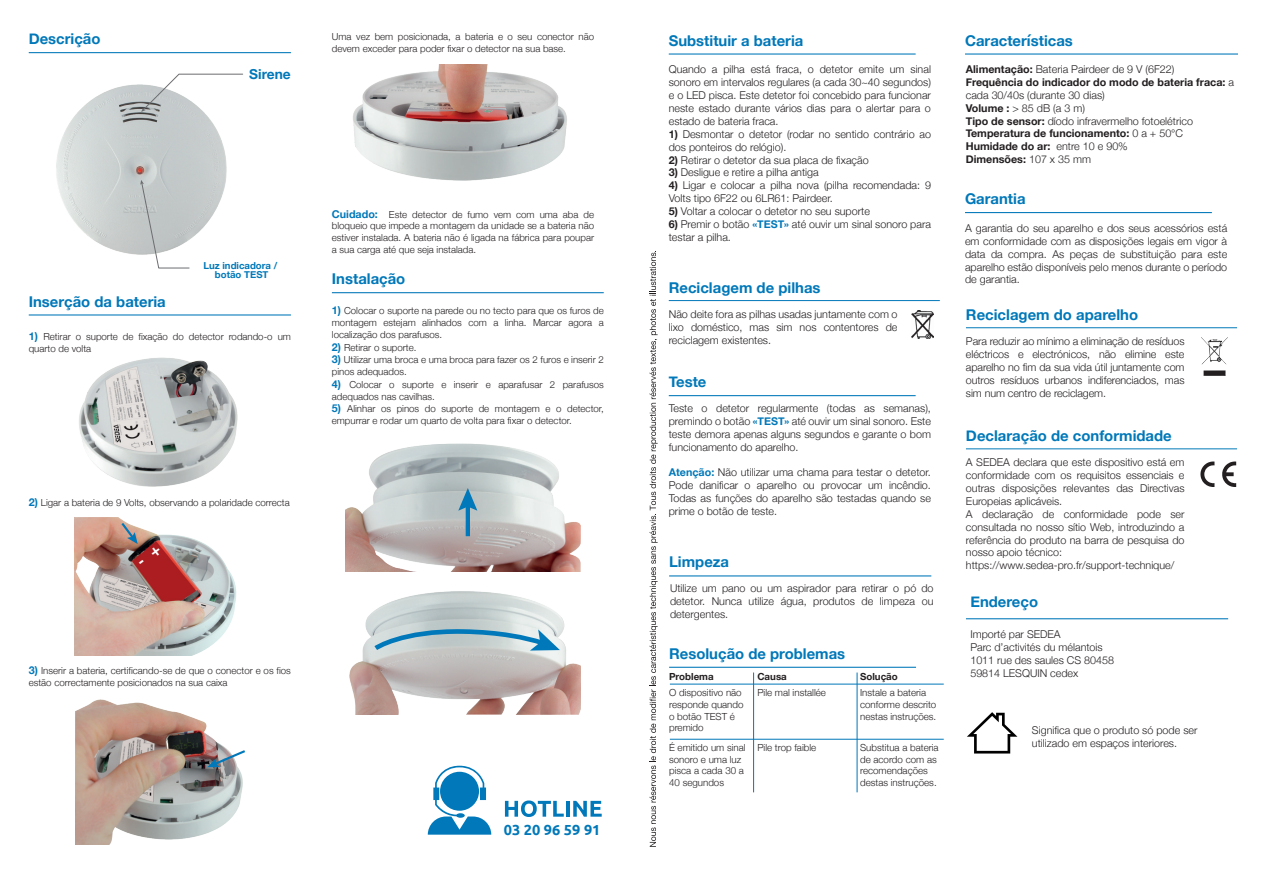
<style>
.page{position:relative;width:1263px;height:893px;background:#fff}
.page>*{position:absolute;margin:0;border:0;box-sizing:border-box;transform-origin:0 0}
.t1{font:700 14.85px "Helvetica Neue";color:#0078b9}
.t2{font:700 14.55px "Ubuntu";color:#0078b9}
.t3{font:700 13.8px "Helvetica Neue";color:#0078b9}
.t4{font:300 10.8px/12.9px "Helvetica Neue";color:#231f20;text-align:justify}
.t5{font:700 10.8px/12.9px "Helvetica Neue";color:#231f20}
.t6{font:300 9.75px/11.7px "Helvetica Neue";color:#231f20}
.t7{font:700 9.75px "Helvetica Neue";color:#231f20}
.t8{font:300 9.6px/11.6px "Helvetica Neue";color:#231f20}
.t9{font:700 9.6px/9.6px "Helvetica Neue";color:#0078b9;text-align:center}
.s1{font-weight:700;font-size:10.8px;color:#0078b9}
.s2{font-weight:700}
.s3{font-weight:700;color:#0078b9}
.s4{font-weight:300}
</style>
<div class="page">
<img style="left:56px;top:84px;width:171px;height:171px">
<hr style="left:332px;top:292px;width:272px;height:1px;background:#0078b9">
<hr style="left:29px;top:52px;width:262px;height:1px;background:#0078b9">
<hr style="left:29px;top:314px;width:262px;height:1px;background:#0078b9">
<svg style="left:650px;top:251px;width:8px;height:596px"></svg>
<svg style="left:141px;top:74px;width:102px;height:38px"></svg>
<svg style="left:140px;top:180px;width:50px;height:88px"></svg>
<img style="left:79px;top:357px;width:159px;height:130px">
<img style="left:75px;top:699px;width:168px;height:145px">
<img style="left:353px;top:64px;width:214px;height:117px">
<img style="left:75px;top:518px;width:161px;height:138px">
<svg style="left:119px;top:520px;width:19px;height:24px"></svg>
<svg style="left:207px;top:748px;width:38px;height:19px"></svg>
<img style="left:345px;top:443px;width:235px;height:129px">
<hr style="left:466px;top:503px;width:4px;height:33px;background:#0078b9">
<svg style="left:458px;top:488px;width:19px;height:23px"></svg>
<img style="left:349px;top:591px;width:231px;height:123px">
<svg style="left:371px;top:628px;width:189px;height:25px;background:#a2c1ce"></svg>
<svg style="left:428px;top:766px;width:63px;height:69px"></svg>
<svg style="left:505px;top:800px;width:59px;height:17px"></svg>
<hr style="left:566px;top:801px;width:4px;height:16px;background:#0078b9">
<svg style="left:573px;top:801px;width:29px;height:16px"></svg>
<hr style="left:669px;top:575px;width:262px;height:1px;background:#0078b9">
<hr style="left:669px;top:53px;width:247px;height:2px;background:#0078b9">
<hr style="left:965px;top:212px;width:247px;height:1px;background:#0078b9">
<hr style="left:669px;top:395px;width:247px;height:1px;background:#0078b9">
<hr style="left:965px;top:53px;width:273px;height:2px;background:#0078b9">
<hr style="left:966px;top:327px;width:271px;height:1px;background:#0078b9">
<img style="left:1201px;top:337px;width:26px;height:28px">
<hr style="left:966px;top:448px;width:271px;height:1px;background:#0078b9">
<svg style="left:1222px;top:461px;width:14px;height:26px"></svg>
<svg style="left:1200px;top:461px;width:14px;height:26px"></svg>
<hr style="left:669px;top:300px;width:271px;height:1px;background:#0078b9">
<img style="left:912px;top:310px;width:21px;height:28px">
<hr style="left:669px;top:667px;width:247px;height:1px;background:#0078b9">
<hr style="left:753px;top:672px;width:1px;height:120px;background:#0078b9">
<hr style="left:670px;top:739px;width:274px;height:1px;background:#0078b9">
<hr style="left:670px;top:684px;width:274px;height:1px;background:#0078b9">
<hr style="left:857px;top:672px;width:1px;height:120px;background:#0078b9">
<svg style="left:967px;top:712px;width:50px;height:41px"></svg>
<hr style="left:966px;top:618px;width:262px;height:1px;background:#0078b9">
<svg style="left:150px;top:545px;width:12px;height:13px"></svg>
<svg style="left:139px;top:560px;width:5px;height:4px"></svg>
<h1 class="t1" style="left:29px;top:28px;width:73px">Descrição</h1>
<p class="t3" style="left:249px;top:63px;width:43px">Sirene</p>
<p class="t8" style="left:332px;top:30px;width:264px">Uma vez bem posicionada, a bateria e o seu conector não devem exceder para poder fixar o detector na sua base.</p>
<h1 class="t1" style="left:29px;top:290px;width:139px">Inserção da bateria</h1>
<p class="t9" style="left:203px;top:261px;width:76px">Luz indicadora / botão TEST</p>
<p class="t8" style="left:29px;top:330px;width:264px"><span class="s1">1)</span> Retirar o suporte de fixação do detector rodando-o um quarto de volta</p>
<p class="t8" style="left:29px;top:496px;width:262px"><span class="s1">2)</span> Ligar a bateria de 9 Volts, observando a polaridade correcta</p>
<p class="t8" style="left:332px;top:208px;width:264px;text-align:justify"><span class="s1">Cuidado:</span> Este detector de fumo vem com uma aba de bloqueio que impede a montagem da unidade se a bateria não estiver instalada. A bateria não é ligada na fábrica para poupar a sua carga até que seja instalada.</p>
<h1 class="t1" style="left:332px;top:268px;width:75px">Instalação</h1>
<p class="t8" style="left:332px;top:305px;width:273px;text-align:justify"><span class="s1">1)</span> Colocar o suporte na parede ou no tecto para que os furos de montagem estejam alinhados com a linha. Marcar agora a localização dos parafusos.</p>
<p class="t8" style="left:332px;top:341px;width:86px"><span class="s1">2)</span> Retirar o suporte.</p>
<p class="t8" style="left:332px;top:354px;width:273px"><span class="s1">3)</span> Utilizar uma broca e uma broca para fazer os 2 furos e inserir 2 pinos adequados.</p>
<p class="t8" style="left:332px;top:378px;width:273px"><span class="s1">4)</span> Colocar o suporte e inserir e aparafusar 2 parafusos adequados nas cavilhas.</p>
<p class="t8" style="left:332px;top:403px;width:273px"><span class="s1">5)</span> Alinhar os pinos do suporte de montagem e o detector, empurrar e rodar um quarto de volta para fixar o detector.</p>
<p class="t8" style="left:29px;top:664px;width:264px"><span class="s1">3)</span> Inserir a bateria, certificando-se de que o conector e os fios estão correctamente posicionados na sua caixa</p>
<h2 class="t2" style="left:504px;top:821px;width:98px">03 20 96 59 91</h2>
<h1 class="t1" style="left:669px;top:29px;width:136px">Substituir a bateria</h1>
<p class="t4" style="left:669px;top:62px;width:264px">Quando a pilha está fraca, o detetor emite um sinal sonoro em intervalos regulares (a cada 30~40 segundos) e o LED pisca. Este detetor foi concebido para funcionar neste estado durante vários dias para o alertar para o estado de bateria fraca.</p>
<p class="t4" style="left:669px;top:127px;width:264px"><span class="s2">1)</span> Desmontar o detetor (rodar no sentido contrário ao dos ponteiros do relógio).</p>
<p class="t4" style="left:669px;top:152px;width:201px"><span class="s2">2)</span> Retirar o detetor da sua placa de fixação</p>
<p class="t4" style="left:669px;top:165px;width:151px"><span class="s2">3)</span> Desligue e retire a pilha antiga</p>
<p class="t4" style="left:669px;top:178px;width:264px"><span class="s2">4)</span> Ligar e colocar a pilha nova (pilha recomendada: 9<br>Volts tipo 6F22 ou 6LR61: Pairdeer.</p>
<p class="t4" style="left:669px;top:204px;width:203px"><span class="s2">5)</span> Voltar a colocar o detetor no seu suporte</p>
<p class="t4" style="left:669px;top:217px;width:264px"><span class="s2">6)</span> Premir o botão <span class="s3">«TEST»</span> até ouvir um sinal sonoro para testar a pilha.</p>
<h1 class="t1" style="left:669px;top:276px;width:153px">Reciclagem de pilhas</h1>
<p class="t4" style="left:669px;top:307px;width:230px">Não deite fora as pilhas usadas juntamente com o lixo doméstico, mas sim nos contentores de reciclagem existentes.</p>
<h1 class="t1" style="left:669px;top:370px;width:39px">Teste</h1>
<p class="t4" style="left:669px;top:401px;width:264px">Teste o detetor regularmente (todas as semanas), premindo o botão <span class="s3">«TEST»</span> até ouvir um sinal sonoro. Este teste demora apenas alguns segundos e garante o bom funcionamento do aparelho.</p>
<p class="t4" style="left:669px;top:465px;width:264px"><span class="s3">Atenção:</span> Não utilizar uma chama para testar o detetor.<br>Pode danificar o aparelho ou provocar um incêndio.<br>Todas as funções do aparelho são testadas quando se prime o botão de teste.</p>
<h1 class="t1" style="left:669px;top:550px;width:61px">Limpeza</h1>
<p class="t4" style="left:670px;top:581px;width:265px">Utilize um pano ou um aspirador para retirar o pó do detetor. Nunca utilize água, produtos de limpeza ou detergentes.</p>
<h1 class="t1" style="left:669px;top:642px;width:178px">Resolução de problemas</h1>
<p class="t6" style="left:669px;top:686px;width:76px">O dispositivo não responde quando o botão TEST é premido</p>
<p class="t6" style="left:757px;top:686px;width:70px">Pile mal installée</p>
<p class="t6" style="left:860px;top:686px;width:78px">Instale a bateria conforme descrito nestas instruções.</p>
<p class="t7" style="left:669px;top:668px;width:46px">Problema</p>
<p class="t7" style="left:757px;top:668px;width:31px">Causa</p>
<p class="t7" style="left:860px;top:668px;width:39px">Solução</p>
<p class="t6" style="left:669px;top:741px;width:78px">É emitido um sinal sonoro e uma luz pisca a cada 30 a<br>40 segundos</p>
<p class="t6" style="left:757px;top:741px;width:60px">Pile trop faible</p>
<p class="t6" style="left:860px;top:741px;width:80px">Substitua a bateria de acordo com as recomendações destas instruções.</p>
<h1 class="t1" style="left:965px;top:29px;width:109px">Características</h1>
<p class="t5" style="left:966px;top:63px;width:270px">Alimentação: <span class="s4">Bateria Pairdeer de 9 V (6F22)<br></span>Frequência do indicador do modo de bateria fraca: <span class="s4">a cada 30/40s (durante 30 dias)<br></span>Volume : <span class="s4">&gt; 85 dB (a 3 m)<br></span>Tipo de sensor: <span class="s4">díodo infravermelho fotoelétrico </span>Temperatura de funcionamento: <span class="s4">0 a + 50°C </span>Humidade do ar: <span class="s4">entre 10 e 90%<br></span>Dimensões: <span class="s4">107 x 35 mm</span></p>
<h1 class="t1" style="left:965px;top:187px;width:62px">Garantia</h1>
<p class="t4" style="left:965px;top:221px;width:264px">A garantia do seu aparelho e dos seus acessórios está em conformidade com as disposições legais em vigor à data da compra. As peças de substituição para este aparelho estão disponíveis pelo menos durante o período de garantia.</p>
<h1 class="t1" style="left:966px;top:303px;width:174px">Reciclagem do aparelho</h1>
<p class="t4" style="left:966px;top:334px;width:220px">Para reduzir ao mínimo a eliminação de resíduos eléctricos e electrónicos, não elimine este aparelho no fim da sua vida útil juntamente com outros resíduos urbanos indiferenciados, mas sim num centro de reciclagem.</p>
<h1 class="t1" style="left:966px;top:424px;width:207px">Declaração de conformidade</h1>
<p class="t4" style="left:966px;top:455px;width:220px;text-align:left">A SEDEA declara que este dispositivo está em conformidade com os requisitos essenciais e outras disposições relevantes das Directivas Europeias aplicáveis.<br>A declaração de conformidade pode ser consultada no nosso sítio Web, introduzindo a referência do produto na barra de pesquisa do nosso apoio técnico: https://www.sedea-pro.fr/support-technique/</p>
<h1 class="t1" style="left:970px;top:590px;width:69px">Endereço</h1>
<p class="t4" style="left:970px;top:627px;width:145px;text-align:left">Importé par SEDEA<br>Parc d’activités du mélantois<br>1011 rue des saules CS 80458<br>59814 LESQUIN cedex</p>
<p class="t4" style="left:1032px;top:723px;width:167px">Significa que o produto só pode ser utilizado em espaços interiores.</p>
</div>
